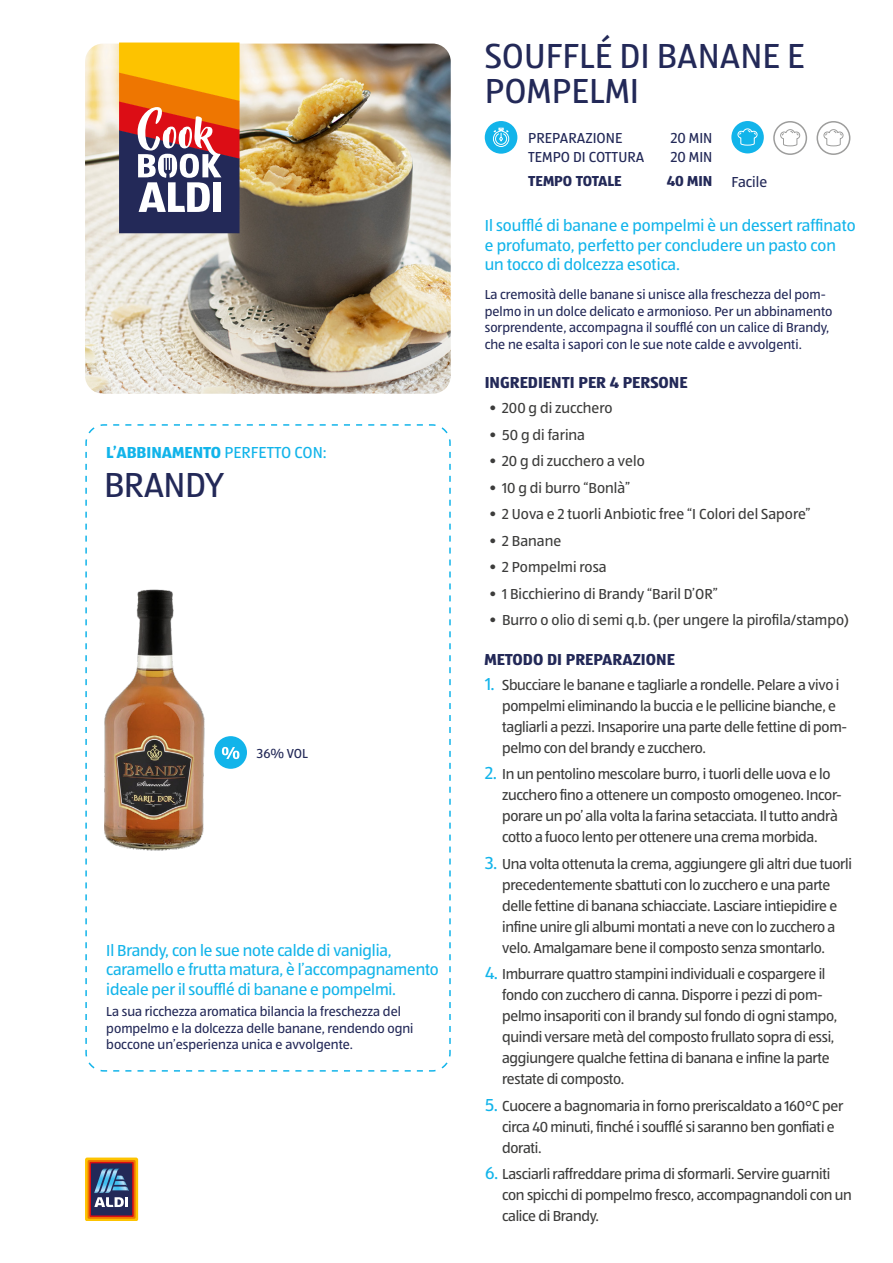
<style>
.page{position:relative;width:893px;height:1263px;background:#fff}
.page>*{position:absolute;margin:0;border:0;box-sizing:border-box;transform-origin:0 0}
.t1{font:36px/34.5px "ALDISUEDOT";color:#232958}
.t2{font:16.5px/19.5px "ALDISUEDOT";letter-spacing:-.01em;color:#12b4ea}
.t3{font:700 16.5px "ALDISUEDOT";color:#232958}
.t4{font:700 16.5px "ALDISUEDOT";color:#12b4ea}
.t5{font:15px/21px "ALDISUEDOT";letter-spacing:-.02em;color:#3c3c3b}
.t6{font:15px "ALDISUEDOT";color:#3c3c3b}
.t7{font:15px/19.5px "ALDISUEDOT";color:#232958}
.t8{font:700 15px "ALDISUEDOT";color:#232958}
.t9{font:13.5px/16.5px "ALDISUEDOT";color:#232958}
.s1{font-weight:400}
.s2{font-size:18px;color:#12b4ea}
</style>
<div class="page">
<img style="left:85px;top:44px;width:366px;height:350px">
<svg style="left:119px;top:43px;width:120px;height:190px;background:#ac774a"></svg>
<div style="left:213px;top:182px;width:8px;height:30px;background:#fff"></div>
<svg style="left:85px;top:1157px;width:53px;height:63px"></svg>
<div style="left:88px;top:1160px;width:48px;height:59px;background:#ee7601"></div>
<svg style="left:89px;top:1162px;width:45px;height:55px"></svg>
<div style="left:91px;top:1163px;width:41px;height:52px;background:#232958"></div>
<svg style="left:94px;top:1168px;width:35px;height:39px"></svg>
<svg style="left:85px;top:424px;width:366px;height:648px"></svg>
<div style="left:485px;top:121px;width:32px;height:33px;background:#12b4ea;border-radius:50%"></div>
<svg style="left:493px;top:128px;width:16px;height:19px"></svg>
<div style="left:816px;top:121px;width:34px;height:34px;border:2px solid #9d9d9c;border-radius:50%"></div>
<svg style="left:823px;top:129px;width:21px;height:18px"></svg>
<div style="left:731px;top:121px;width:33px;height:32px;background:#12b4ea;border-radius:50%"></div>
<svg style="left:737px;top:128px;width:21px;height:18px"></svg>
<div style="left:773px;top:121px;width:34px;height:34px;border:2px solid #9d9d9c;border-radius:50%"></div>
<svg style="left:780px;top:129px;width:20px;height:18px"></svg>
<img style="left:104px;top:581px;width:117px;height:278px">
<div style="left:214px;top:736px;width:33px;height:33px;background:#12b4ea;border-radius:50%"></div>
<svg style="left:222px;top:747px;width:17px;height:12px"></svg>
<p class="t4" style="left:106px;top:441px;width:222px">L’ABBINAMENTO <span class="s1">PERFETTO CON:</span></p>
<h1 class="t1" style="left:104px;top:467px;width:122px">BRANDY</h1>
<p class="t9" style="left:257px;top:744px;width:53px">36% VOL</p>
<p class="t2" style="left:106px;top:940px;width:334px">Il Brandy, con le sue note calde di vaniglia, caramello e frutta matura, è l’accompagnamento ideale per il soufflé di banane e pompelmi.</p>
<p class="t9" style="left:106px;top:1003px;width:309px">La sua ricchezza aromatica bilancia la freschezza del pompelmo e la dolcezza delle banane, rendendo ogni boccone un’esperienza unica e avvolgente.</p>
<h1 class="t1" style="left:485px;top:38px;width:322px">SOUFFLÉ DI BANANE E<br>POMPELMI</h1>
<p class="t7" style="left:528px;top:127px;width:118px">PREPARAZIONE<br>TEMPO DI COTTURA</p>
<p class="t8" style="left:528px;top:171px;width:95px">TEMPO TOTALE</p>
<p class="t7" style="left:671px;top:127px;width:43px">20 MIN<br>20 MIN</p>
<p class="t8" style="left:667px;top:171px;width:47px">40 MIN</p>
<p class="t7" style="left:731px;top:172px;width:37px">Facile</p>
<p class="t2" style="left:485px;top:216px;width:372px">Il soufflé di banane e pompelmi è un dessert raffinato e profumato, perfetto per concludere un pasto con un tocco di dolcezza esotica.</p>
<p class="t9" style="left:485px;top:286px;width:349px">La cremosità delle banane si unisce alla freschezza del pom&shy;pelmo in un dolce delicato e armonioso. Per un abbinamento sorprendente, accompagna il soufflé con un calice di Brandy, che ne esalta i sapori con le sue note calde e avvolgenti.</p>
<p class="t3" style="left:485px;top:372px;width:204px">INGREDIENTI PER 4 PERSONE</p>
<p class="t6" style="left:489px;top:398px;width:125px">• 200 g di zucchero</p>
<p class="t6" style="left:489px;top:425px;width:97px">• 50 g di farina</p>
<p class="t6" style="left:489px;top:451px;width:157px">• 20 g di zucchero a velo</p>
<p class="t6" style="left:489px;top:478px;width:142px">• 10 g di burro “Bonlà”</p>
<p class="t6" style="left:489px;top:504px;width:322px">• 2 Uova e 2 tuorli Anbiotic free “I Colori del Sapore”</p>
<p class="t5" style="left:489px;top:530px;width:73px">• 2 Banane</p>
<p class="t6" style="left:489px;top:557px;width:119px">• 2 Pompelmi rosa</p>
<p class="t6" style="left:489px;top:584px;width:230px">• 1 Bicchierino di Brandy “Baril D’OR”</p>
<p class="t6" style="left:489px;top:611px;width:361px">• Burro o olio di semi q.b. (per ungere la pirofila/stampo)</p>
<p class="t3" style="left:484px;top:649px;width:192px">METODO DI PREPARAZIONE</p>
<p class="t5" style="left:502px;top:673px;width:347px;text-indent:-17px"><span class="s2">1.</span> Sbucciare le banane e tagliarle a rondelle. Pelare a vivo i pompelmi eliminando la buccia e le pellicine bianche, e tagliarli a pezzi. Insaporire una parte delle fettine di pom&shy;pelmo con del brandy e zucchero.</p>
<p class="t5" style="left:502px;top:763px;width:341px;text-indent:-17px"><span class="s2">2.</span> In un pentolino mescolare burro, i tuorli delle uova e lo zucchero fino a ottenere un composto omogeneo. Incor&shy;porare un po’ alla volta la farina setacciata. Il tutto andrà cotto a fuoco lento per ottenere una crema morbida.</p>
<p class="t5" style="left:502px;top:852px;width:351px;text-indent:-17px"><span class="s2">3.</span> Una volta ottenuta la crema, aggiungere gli altri due tuorli precedentemente sbattuti con lo zucchero e una parte delle fettine di banana schiacciate. Lasciare intiepidire e infine unire gli albumi montati a neve con lo zucchero a velo. Amalgamare bene il composto senza smontarlo.</p>
<p class="t5" style="left:502px;top:963px;width:337px;text-indent:-17px"><span class="s2">4.</span> Imburrare quattro stampini individuali e cospargere il fondo con zucchero di canna. Disporre i pezzi di pom&shy;pelmo insaporiti con il brandy sul fondo di ogni stampo, quindi versare metà del composto frullato sopra di essi, aggiungere qualche fettina di banana e infine la parte restate di composto.</p>
<p class="t5" style="left:502px;top:1095px;width:343px;text-indent:-17px"><span class="s2">5.</span> Cuocere a bagnomaria in forno preriscaldato a 160°C per circa 40 minuti, finché i soufflé si saranno ben gonfiati e dorati.</p>
<p class="t5" style="left:502px;top:1163px;width:351px;text-indent:-17px"><span class="s2">6.</span> Lasciarli raffreddare prima di sformarli. Servire guarniti con spicchi di pompelmo fresco, accompagnandoli con un calice di Brandy.</p>
</div>
